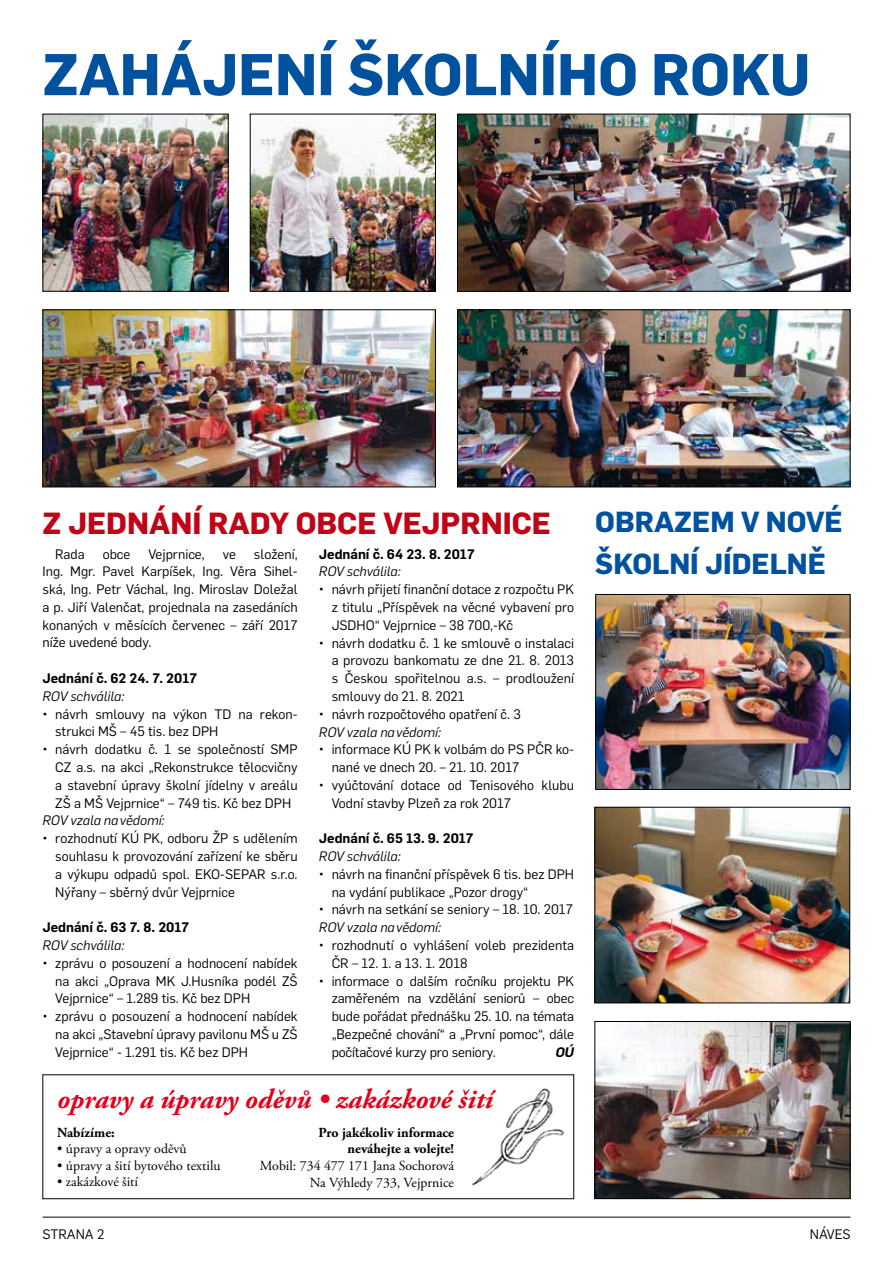
<style>
.page{position:relative;width:893px;height:1263px;background:#fff}
.page>*{position:absolute;margin:0;border:0;box-sizing:border-box;transform-origin:0 0}
.t1{font:700 57.6px "Flama";color:#00519e}
.t2{font:700 30px "Flama";color:#c00418}
.t3{font:700 28.5px/42px "Flama";color:#00519e}
.t4{font:italic 700 27.6px "Adobe Garamond Pro";color:#e2001a}
.t5{font:13.8px/16.6px "Adobe Garamond Pro";color:#000;text-align:right}
.t6{font:700 13.8px/16.6px "Adobe Garamond Pro";color:#000;text-align:right}
.t7{font:13.5px/17.9px "Flama";color:#000;text-align:justify}
.t8{font:italic 13.5px "Flama";color:#000}
.t9{font:600 13.5px "Flama";color:#000}
.t10{font:italic 600 13.5px "Flama";color:#000}
</style>
<div class="page">
<hr style="left:43px;top:1217px;width:807px;height:1px;background:#000">
<img style="left:597px;top:596px;width:251px;height:192px">
<div style="left:595px;top:594px;width:255px;height:196px;border:1px solid #000"></div>
<img style="left:45px;top:116px;width:182px;height:174px">
<div style="left:43px;top:114px;width:186px;height:178px;border:1px solid #000"></div>
<img style="left:252px;top:116px;width:182px;height:174px">
<div style="left:250px;top:114px;width:186px;height:178px;border:1px solid #000"></div>
<img style="left:459px;top:116px;width:389px;height:174px">
<div style="left:457px;top:114px;width:393px;height:178px;border:1px solid #000"></div>
<img style="left:45px;top:311px;width:389px;height:174px">
<div style="left:43px;top:309px;width:393px;height:178px;border:1px solid #000"></div>
<img style="left:459px;top:311px;width:389px;height:174px">
<div style="left:457px;top:309px;width:393px;height:178px;border:1px solid #000"></div>
<img style="left:596px;top:809px;width:252px;height:192px">
<div style="left:594px;top:807px;width:256px;height:196px;border:1px solid #000"></div>
<img style="left:596px;top:1023px;width:252px;height:174px">
<div style="left:594px;top:1021px;width:256px;height:178px;border:1px solid #000"></div>
<img style="left:472px;top:1088px;width:92px;height:98px">
<h1 class="t1" style="left:43px;top:33px;width:769px">ZAHÁJENÍ ŠKOLNÍHO ROKU</h1>
<h2 class="t2" style="left:43px;top:501px;width:510px">Z JEDNÁNÍ RADY OBCE VEJPRNICE</h2>
<h3 class="t3" style="left:595px;top:499px;width:249px">OBRAZEM V NOVÉ<br>ŠKOLNÍ JÍDELNĚ</h3>
<p class="t9" style="left:319px;top:544px;width:157px">Jednání č. 64 23. 8. 2017</p>
<p class="t8" style="left:319px;top:562px;width:83px">ROV schválila:</p>
<p class="t7" style="left:332px;top:580px;width:244px;text-indent:-13px">• návrh přijetí finanční dotace z rozpočtu PK z titulu „Příspěvek na věcné vybavení pro JSDHO“ Vejprnice – 38 700,-Kč</p>
<p class="t7" style="left:332px;top:633px;width:244px;text-indent:-13px">• návrh dodatku č. 1 ke smlouvě o instalaci a provozu bankomatu ze dne 21. 8. 2013 s Českou spořitelnou a.s. – prodloužení smlouvy do 21. 8. 2021</p>
<p class="t7" style="left:319px;top:704px;width:203px">• návrh rozpočtového opatření č. 3</p>
<p class="t8" style="left:319px;top:723px;width:124px">ROV vzala na vědomí:</p>
<p class="t7" style="left:332px;top:740px;width:244px;text-indent:-13px">• informace KÚ PK k volbám do PS PČR ko&shy;nané ve dnech 20. – 21. 10. 2017</p>
<p class="t7" style="left:332px;top:775px;width:244px;text-indent:-13px">• vyúčtování dotace od Tenisového klubu<br>Vodní stavby Plzeň za rok 2017</p>
<p class="t9" style="left:319px;top:829px;width:156px">Jednání č. 65 13. 9. 2017</p>
<p class="t8" style="left:319px;top:847px;width:83px">ROV schválila:</p>
<p class="t7" style="left:332px;top:864px;width:244px;text-indent:-13px">• návrh na finanční příspěvek 6 tis. bez DPH na vydání publikace „Pozor drogy“</p>
<p class="t7" style="left:319px;top:900px;width:255px">• návrh na setkání se seniory – 18. 10. 2017</p>
<p class="t8" style="left:319px;top:918px;width:124px">ROV vzala na vědomí:</p>
<p class="t7" style="left:332px;top:935px;width:244px;text-indent:-13px">• rozhodnutí o vyhlášení voleb prezidenta<br>ČR – 12. 1. a 13. 1. 2018</p>
<p class="t7" style="left:332px;top:971px;width:244px;text-indent:-13px">• informace o dalším ročníku projektu PK zaměřeném na vzdělání seniorů – obec bude pořádat přednášku 25. 10. na témata „Bezpečné chování“ a „První pomoc“, dále počítačové kurzy pro seniory.</p>
<p class="t7" style="left:43px;top:544px;width:257px;text-indent:211px">složení, Ing. Mgr. Pavel Karpíšek, Ing. Věra Sihel&shy;ská, Ing. Petr Váchal, Ing. Miroslav Doležal a p. Jiří Valenčat, projednala na zasedáních konaných v měsících červenec – září 2017 níže uvedené body.</p>
<p class="t9" style="left:43px;top:668px;width:156px">Jednání č. 62 24. 7. 2017</p>
<p class="t8" style="left:43px;top:687px;width:83px">ROV schválila:</p>
<p class="t7" style="left:55px;top:704px;width:244px;text-indent:-13px">• návrh smlouvy na výkon TD na rekon&shy;strukci MŠ – 45 tis. bez DPH</p>
<p class="t7" style="left:55px;top:740px;width:244px;text-indent:-13px">• návrh dodatku č. 1 se společností SMP CZ a.s. na akci „Rekonstrukce tělocvičny a stavební úpravy školní jídelny v areálu ZŠ a MŠ Vejprnice“ – 749 tis. Kč bez DPH</p>
<p class="t8" style="left:43px;top:811px;width:124px">ROV vzala na vědomí:</p>
<p class="t7" style="left:55px;top:829px;width:244px;text-indent:-13px">• rozhodnutí KÚ PK, odboru ŽP s udělením souhlasu k provozování zařízení ke sběru a výkupu odpadů spol. EKO-SEPAR s.r.o.<br>Nýřany – sběrný dvůr Vejprnice</p>
<p class="t9" style="left:43px;top:918px;width:148px">Jednání č. 63 7. 8. 2017</p>
<p class="t8" style="left:43px;top:936px;width:83px">ROV schválila:</p>
<p class="t7" style="left:55px;top:953px;width:244px;text-indent:-13px">• zprávu o posouzení a hodnocení nabídek na akci „Oprava MK J.Husníka podél ZŠ Vejprnice“ – 1.289 tis. Kč bez DPH</p>
<p class="t7" style="left:55px;top:1007px;width:244px;text-indent:-13px">• zprávu o posouzení a hodnocení nabídek na akci „Stavební úpravy pavilonu MŠ u ZŠ Vejprnice“ - 1.291 tis. Kč bez DPH</p>
<p class="t7" style="left:55px;top:544px;width:31px">Rada</p>
<p class="t7" style="left:103px;top:544px;width:29px">obce</p>
<p class="t7" style="left:148px;top:544px;width:58px">Vejprnice,</p>
<p class="t7" style="left:223px;top:544px;width:15px">ve</p>
<p class="t10" style="left:555px;top:1042px;width:20px">OÚ</p>
<h3 class="t4" style="left:57px;top:1084px;width:437px">opravy a úpravy oděvů • zakázkové šití</h3>
<p class="t6" style="left:319px;top:1124px;width:137px">Pro jakékoliv informace neváhejte a volejte!</p>
<p class="t5" style="left:260px;top:1158px;width:196px">Mobil: 734 477 171 Jana Sochorová<br>Na Výhledy 733, Vejprnice</p>
<p class="t6" style="left:57px;top:1124px;width:59px">Nabízíme:</p>
<p class="t5" style="left:57px;top:1141px;width:131px">• úpravy a opravy oděvů</p>
<p class="t5" style="left:57px;top:1157px;width:165px">• úpravy a šití bytového textilu</p>
<p class="t5" style="left:57px;top:1174px;width:83px">• zakázkové šití</p>
<p class="t7" style="left:43px;top:1224px;width:63px">STRANA 2</p>
<p class="t7" style="left:810px;top:1224px;width:42px">NÁVES</p>
</div>
